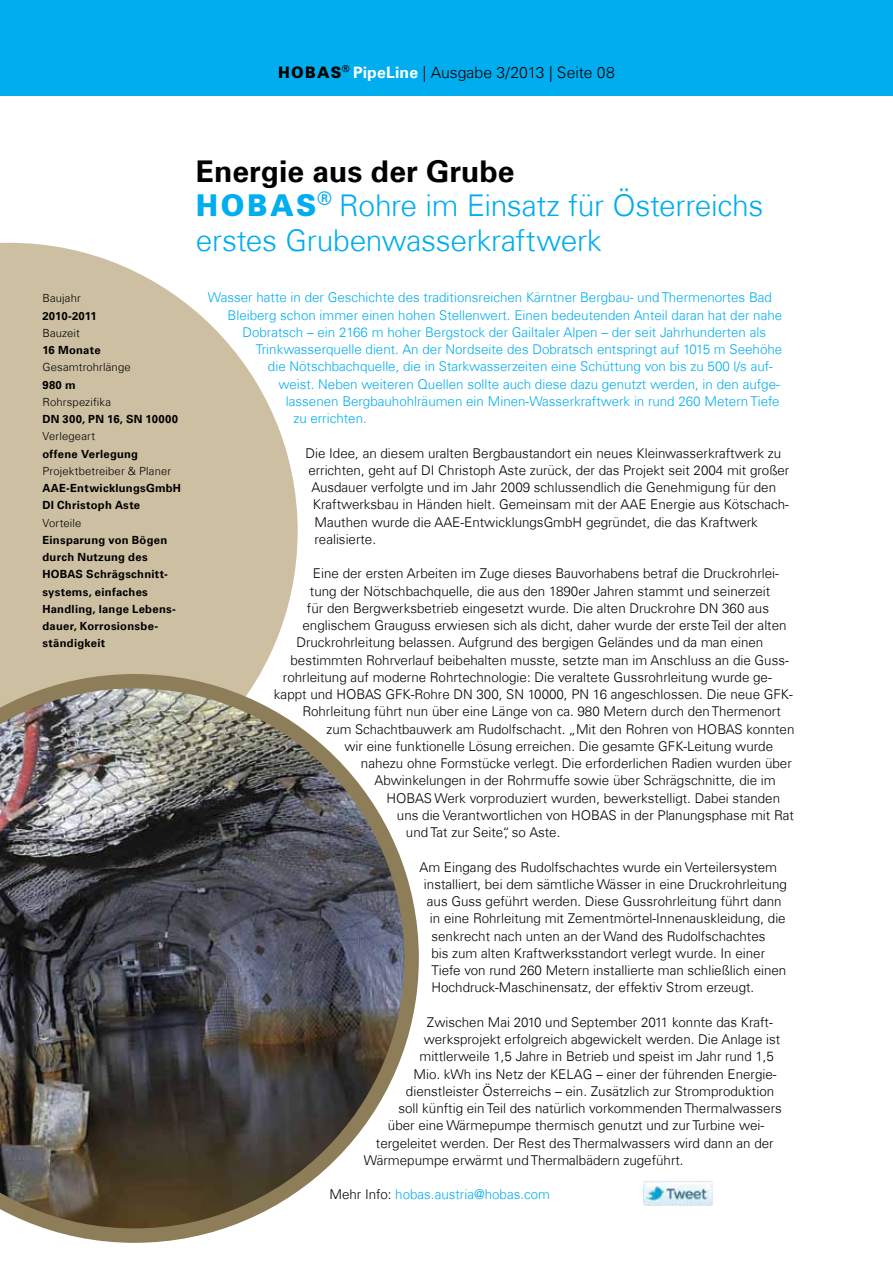
<style>
.page{position:relative;width:893px;height:1263px;background:#fff}
.page>*{position:absolute;margin:0;border:0;box-sizing:border-box;transform-origin:0 0}
.t1{font:300 30px/34.5px "Univers Com 45";letter-spacing:-.01em;color:#00aeef}
.t2{font:700 30px "Univers Com 65";color:#000}
.t3{font:300 15.75px "Univers Com 45";color:#000}
.t4{font:300 13.5px "Univers Com 45";color:#000}
.t5{font:300 13.5px "Univers Com 45";color:#00aeef}
.t6{font:700 11.25px/17.2px "Univers Com 65";letter-spacing:.025em;color:#000}
.t7{font:300 11.25px "Univers Com 45";letter-spacing:.01em;color:#000}
.t8{font:700 11.25px "Univers Com 65";color:#000}
.s1{font-family:"HOBAS";font-weight:400}
.s2{font-family:"Univers Com 65";font-weight:700;color:#fff}
.s3{color:#000}
</style>
<div class="page">
<div style="left:0;top:0;width:893px;height:95px;background:#00aeef"></div>
<svg style="left:0;top:243px;width:298px;height:431px;background:#d4c8b0"></svg>
<img style="left:0;top:674px;width:419px;height:569px">
<img style="left:644px;top:1180px;width:68px;height:25px">
<p class="t3" style="left:278px;top:63px;width:338px"><span class="s1">h</span> <span class="s2">PipeLine</span> | Ausgabe 3/2013 | Seite 08</p>
<p class="t7" style="left:42px;top:291px;width:40px">Baujahr</p>
<p class="t8" style="left:42px;top:309px;width:56px">2010-2011</p>
<p class="t7" style="left:42px;top:326px;width:39px">Bauzeit</p>
<p class="t6" style="left:42px;top:342px;width:60px">16 Monate</p>
<p class="t7" style="left:42px;top:360px;width:90px">Gesamtrohrlänge</p>
<p class="t6" style="left:42px;top:376px;width:35px">980 m</p>
<p class="t7" style="left:42px;top:395px;width:70px">Rohrspezifika</p>
<p class="t6" style="left:42px;top:411px;width:137px">DN 300, PN 16, SN 10000</p>
<p class="t7" style="left:42px;top:429px;width:54px">Verlegeart</p>
<p class="t6" style="left:42px;top:445px;width:97px">offene Verlegung</p>
<p class="t7" style="left:42px;top:464px;width:130px">Projektbetreiber &amp; Planer</p>
<p class="t6" style="left:42px;top:480px;width:140px">AAE-EntwicklungsGmbH<br>DI Christoph Aste</p>
<p class="t7" style="left:42px;top:516px;width:40px">Vorteile</p>
<p class="t6" style="left:42px;top:531px;width:135px">Einsparung von Bögen durch Nutzung des<br>HOBAS Schrägschnitt&shy;systems, einfaches<br>Handling, lange Lebens&shy;dauer, Korrosionsbe&shy;ständigkeit</p>
<h1 class="t2" style="left:196px;top:153px;width:320px">Energie aus der Grube</h1>
<h1 class="t1" style="left:196px;top:188px;width:569px"><span class="s1">h</span> Rohre im Einsatz für Österreichs erstes Grubenwasserkraftwerk</h1>
<p class="t5" style="left:208px;top:289px;width:565px">Wasser hatte in der Geschichte des traditionsreichen Kärntner Bergbau- und Thermenortes Bad</p>
<p class="t5" style="left:227px;top:307px;width:556px">Bleiberg schon immer einen hohen Stellenwert. Einen bedeutenden Anteil daran hat der nahe</p>
<p class="t5" style="left:242px;top:324px;width:525px">Dobratsch – ein 2166 m hoher Bergstock der Gailtaler Alpen – der seit Jahrhunderten als</p>
<p class="t5" style="left:256px;top:341px;width:528px">Trinkwasserquelle dient. An der Nordseite des Dobratsch entspringt auf 1015 m Seehöhe</p>
<p class="t5" style="left:268px;top:358px;width:506px">die Nötschbachquelle, die in Starkwasserzeiten eine Schüttung von bis zu 500 l/s auf-</p>
<p class="t5" style="left:278px;top:376px;width:503px">weist. Neben weiteren Quellen sollte auch diese dazu genutzt werden, in den aufge-</p>
<p class="t5" style="left:286px;top:393px;width:495px">lassenen Bergbauhohlräumen ein Minen-Wasserkraftwerk in rund 260 Metern Tiefe</p>
<p class="t5" style="left:293px;top:410px;width:75px">zu errichten.</p>
<p class="t4" style="left:305px;top:445px;width:477px">Die Idee, an diesem uralten Bergbaustandort ein neues Kleinwasserkraftwerk zu</p>
<p class="t4" style="left:308px;top:462px;width:482px">errichten, geht auf DI Christoph Aste zurück, der das Projekt seit 2004 mit großer</p>
<p class="t4" style="left:311px;top:479px;width:466px">Ausdauer verfolgte und im Jahr 2009 schlussendlich die Genehmigung für den</p>
<p class="t4" style="left:313px;top:496px;width:477px">Kraftwerksbau in Händen hielt. Gemeinsam mit der AAE Energie aus Kötschach-</p>
<p class="t4" style="left:314px;top:514px;width:445px">Mauthen wurde die AAE-EntwicklungsGmbH gegründet, die das Kraftwerk</p>
<p class="t4" style="left:314px;top:531px;width:63px">realisierte.</p>
<p class="t4" style="left:313px;top:565px;width:467px">Eine der ersten Arbeiten im Zuge dieses Bauvorhabens betraf die Druckrohrlei-</p>
<p class="t4" style="left:310px;top:583px;width:462px">tung der Nötschbachquelle, die aus den 1890er Jahren stammt und seinerzeit</p>
<p class="t4" style="left:307px;top:600px;width:464px">für den Bergwerksbetrieb eingesetzt wurde. Die alten Druckrohre DN 360 aus</p>
<p class="t4" style="left:302px;top:617px;width:486px">englischem Grauguss erwiesen sich als dicht, daher wurde der erste Teil der alten</p>
<p class="t4" style="left:296px;top:634px;width:468px">Druckrohrleitung belassen. Aufgrund des bergigen Geländes und da man einen</p>
<p class="t4" style="left:290px;top:652px;width:500px">bestimmten Rohrverlauf beibehalten musste, setzte man im Anschluss an die Guss-</p>
<p class="t4" style="left:283px;top:669px;width:490px">rohrleitung auf moderne Rohrtechnologie: Die veraltete Gussrohrleitung wurde ge-</p>
<p class="t4" style="left:274px;top:686px;width:520px">kappt und HOBAS GFK-Rohre DN 300, SN 10000, PN 16 angeschlossen. Die neue GFK-</p>
<p class="t4" style="left:302px;top:703px;width:480px">Rohrleitung führt nun über eine Länge von ca. 980 Metern durch den Thermenort</p>
<p class="t4" style="left:326px;top:721px;width:469px">zum Schachtbauwerk am Rudolfschacht. „Mit den Rohren von HOBAS konnten</p>
<p class="t4" style="left:344px;top:738px;width:430px">wir eine funktionelle Lösung erreichen. Die gesamte GFK-Leitung wurde</p>
<p class="t4" style="left:361px;top:755px;width:432px">nahezu ohne Formstücke verlegt. Die erforderlichen Radien wurden über</p>
<p class="t4" style="left:374px;top:772px;width:403px">Abwinkelungen in der Rohrmuffe sowie über Schrägschnitte, die im</p>
<p class="t4" style="left:386px;top:790px;width:395px">HOBAS Werk vorproduziert wurden, bewerkstelligt. Dabei standen</p>
<p class="t4" style="left:397px;top:807px;width:399px">uns die Verantwortlichen von HOBAS in der Planungsphase mit Rat</p>
<p class="t4" style="left:406px;top:824px;width:156px">und Tat zur Seite“, so Aste.</p>
<p class="t4" style="left:419px;top:859px;width:359px">Am Eingang des Rudolfschachtes wurde ein Verteilersystem</p>
<p class="t4" style="left:424px;top:876px;width:364px">installiert, bei dem sämtliche Wässer in eine Druckrohrleitung</p>
<p class="t4" style="left:427px;top:893px;width:356px">aus Guss geführt werden. Diese Gussrohrleitung führt dann</p>
<p class="t4" style="left:430px;top:910px;width:357px">in eine Rohrleitung mit Zementmörtel-Innenauskleidung, die</p>
<p class="t4" style="left:431px;top:928px;width:335px">senkrecht nach unten an der Wand des Rudolfschachtes</p>
<p class="t4" style="left:431px;top:945px;width:335px">bis zum alten Kraftwerksstandort verlegt wurde. In einer</p>
<p class="t4" style="left:431px;top:962px;width:356px">Tiefe von rund 260 Metern installierte man schließlich einen</p>
<p class="t4" style="left:431px;top:979px;width:324px">Hochdruck-Maschinensatz, der effektiv Strom erzeugt.</p>
<p class="t4" style="left:427px;top:1014px;width:347px">Zwischen Mai 2010 und September 2011 konnte das Kraft-</p>
<p class="t4" style="left:424px;top:1031px;width:358px">werksprojekt erfolgreich abgewickelt werden. Die Anlage ist</p>
<p class="t4" style="left:419px;top:1048px;width:356px">mittlerweile 1,5 Jahre in Betrieb und speist im Jahr rund 1,5</p>
<p class="t4" style="left:413px;top:1066px;width:365px">Mio. kWh ins Netz der KELAG – einer der führenden Energie-</p>
<p class="t4" style="left:406px;top:1083px;width:370px">dienstleister Österreichs – ein. Zusätzlich zur Stromproduktion</p>
<p class="t4" style="left:398px;top:1100px;width:385px">soll künftig ein Teil des natürlich vorkommenden Thermalwassers</p>
<p class="t4" style="left:388px;top:1117px;width:378px">über eine Wärmepumpe thermisch genutzt und zur Turbine wei-</p>
<p class="t4" style="left:376px;top:1135px;width:399px">tergeleitet werden. Der Rest des Thermalwassers wird dann an der</p>
<p class="t4" style="left:364px;top:1152px;width:321px">Wärmepumpe erwärmt und Thermalbädern zugeführt.</p>
<p class="t5" style="left:329px;top:1186px;width:222px"><span class="s3">Mehr Info:</span> hobas.austria@hobas.com</p>
</div>
